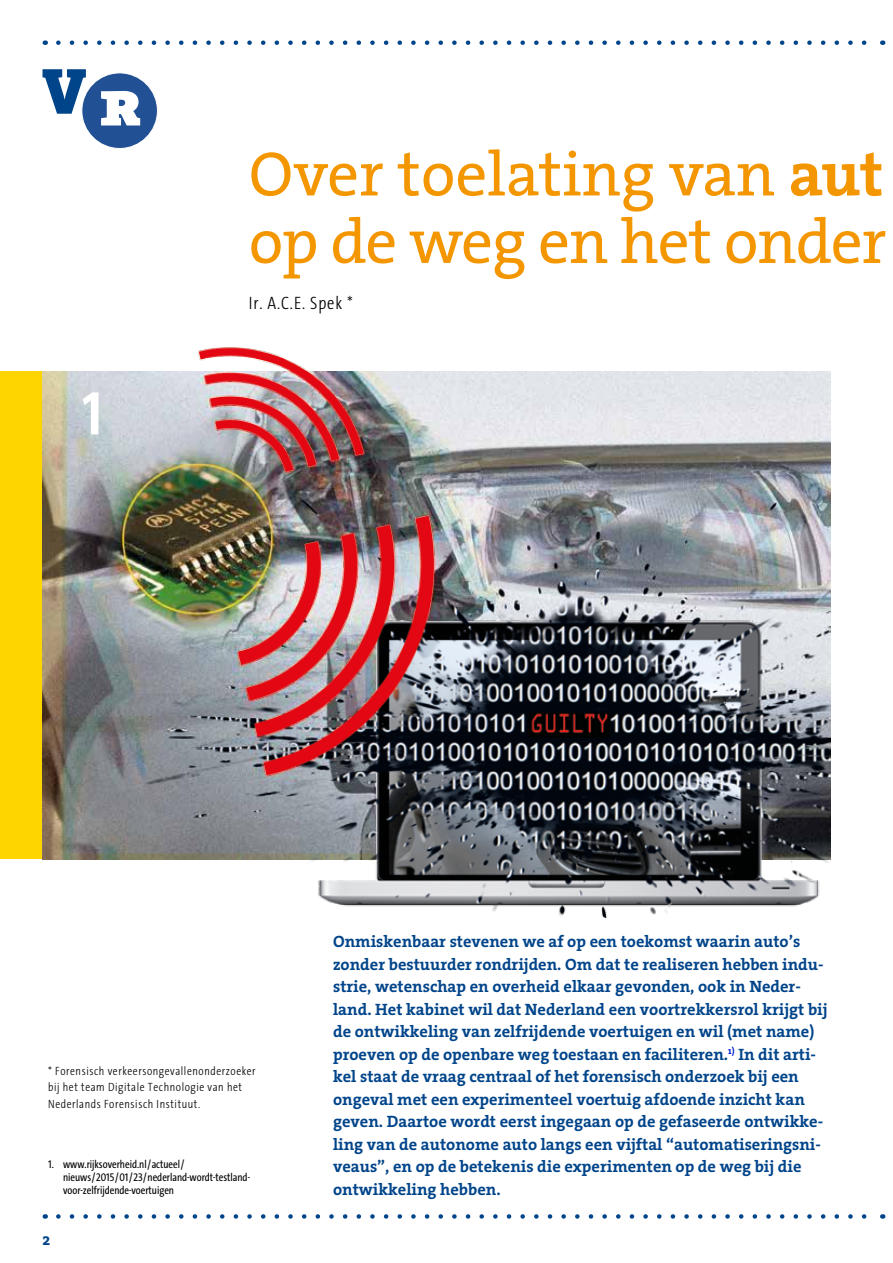
<style>
.page{position:relative;width:893px;height:1263px;background:#fff}
.page>*{position:absolute;margin:0;border:0;box-sizing:border-box;transform-origin:0 0}
.t1{font:63px/67.5px "The Serif HP5 Plain";letter-spacing:-.015em;color:#f49600}
.t2{font:700 62.1px "The Sans Cd OF7";color:#fff}
.t3{font:300 18px "The Sans Cd LF3";letter-spacing:.05em;color:#000}
.t4{font:16.5px/22.5px "The Serif HP7 Bld";color:#00448a}
.t5{font:300 12px/16.5px "The Sans Cd OF3";letter-spacing:.05em;color:#000}
.t6{font:11.25px/12.8px "The Sans Cd LF5";color:#000}
.s1{font-family:"The Serif HP7 Bld"}
</style>
<div class="page">
<svg style="left:58px;top:40px;width:809px;height:5px"></svg>
<svg style="left:58px;top:1214px;width:809px;height:5px"></svg>
<div style="left:0;top:371px;width:765px;height:488px;background:#ffd500"></div>
<div style="left:82px;top:73px;width:75px;height:75px;background:#225094;border-radius:50%"></div>
<svg style="left:101px;top:91px;width:39px;height:34px"></svg>
<svg style="left:43px;top:69px;width:43px;height:45px"></svg>
<img style="left:43px;top:347px;width:788px;height:571px">
<h2 class="t2" style="left:82px;top:382px;width:21px">1</h2>
<h1 class="t1" style="left:249px;top:141px;width:639px">Over toelating van <span class="s1">aut </span>op de weg en het onder</h1>
<p class="t3" style="left:249px;top:294px;width:106px">Ir. A.C.E. Spek *</p>
<p class="t5" style="left:48px;top:1063px;width:209px">* Forensisch verkeersongevallenonderzoeker bij het team Digitale Technologie van het<br>Nederlands Forensisch Instituut.</p>
<p class="t6" style="left:63px;top:1158px;width:188px;text-indent:-15px">1. www.rijksoverheid.nl/actueel/ nieuws/2015/01/23/nederland-wordt-testland&shy;voor-zelfrijdende-voertuigen</p>
<p class="t4" style="left:43px;top:1228px;width:9px">2</p>
<p class="t4" style="left:333px;top:930px;width:496px">Onmiskenbaar stevenen we af op een toekomst waarin auto’s zonder bestuurder rondrijden. Om dat te realiseren hebben indu&shy;strie, wetenschap en overheid elkaar gevonden, ook in Neder&shy;land. Het kabinet wil dat Nederland een voortrekkersrol krijgt bij de ontwikkeling van zelfrijdende voertuigen en wil (met name) proeven op de openbare weg toestaan en faciliteren.<sup>1)</sup> In dit arti&shy;kel staat de vraag centraal of het forensisch onderzoek bij een ongeval met een experimenteel voertuig afdoende inzicht kan geven. Daartoe wordt eerst ingegaan op de gefaseerde ontwikke&shy;ling van de autonome auto langs een vijftal “automatiseringsni&shy;veaus”, en op de betekenis die experimenten op de weg bij die ontwikkeling hebben.</p>
</div>
